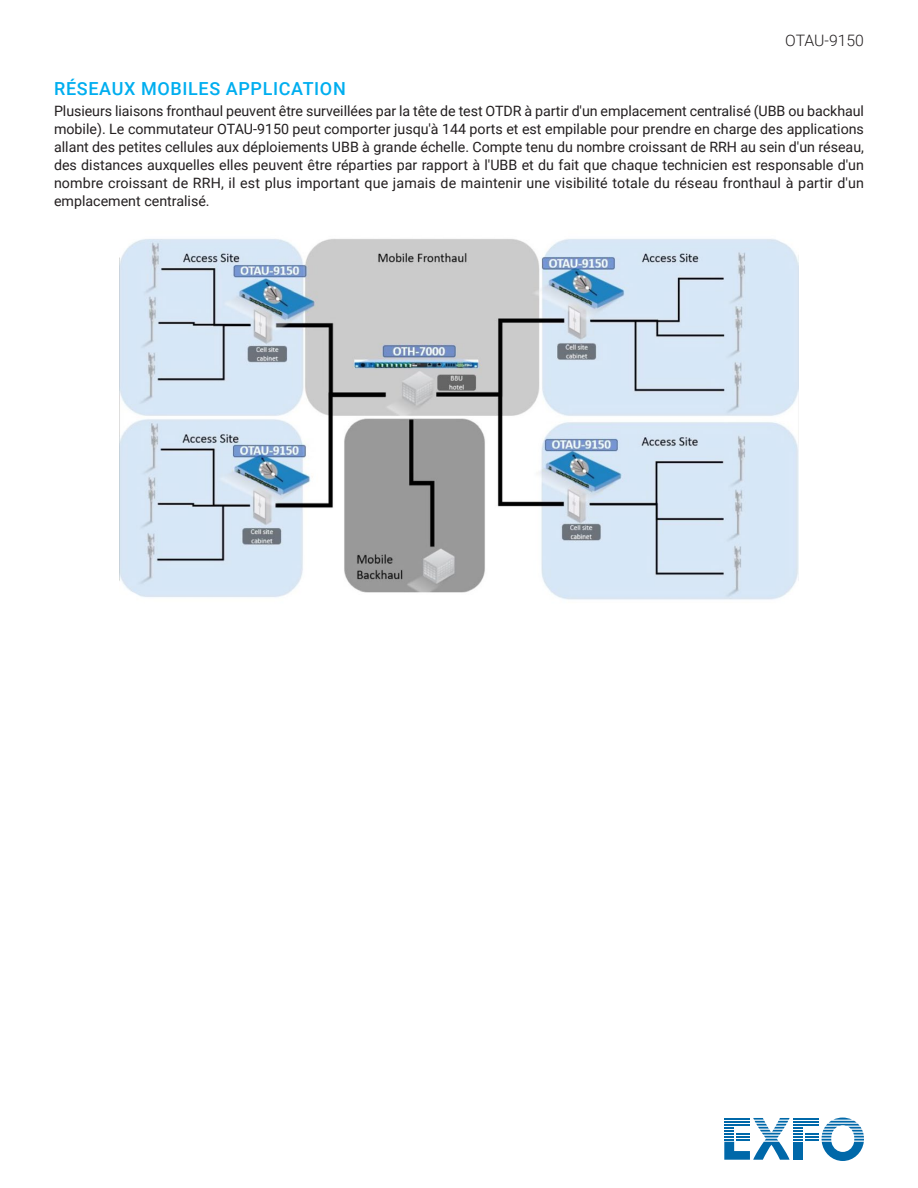
<style>
.page{position:relative;width:918px;height:1188px;background:#fff}
.page>*{position:absolute;margin:0;border:0;box-sizing:border-box;transform-origin:0 0}
.t1{font:500 18px "Roboto";letter-spacing:.035em;color:#00aeef}
.t2{font:300 15.75px "Roboto";letter-spacing:-.005em;color:#231f20}
.t3{font:14.25px/18px "Roboto";color:#231f20;text-align:justify}
</style>
<div class="page">
<svg style="left:724px;top:1118px;width:140px;height:43px"></svg>
<hr style="left:724px;top:1124px;width:26px;height:2px;background:#0068a9">
<img style="left:119px;top:239px;width:680px;height:361px">
<p class="t2" style="left:785px;top:30px;width:80px">OTAU-9150</p>
<p class="t1" style="left:54px;top:75px;width:293px">RÉSEAUX MOBILES APPLICATION</p>
<p class="t3" style="left:54px;top:101px;width:812px">Plusieurs liaisons fronthaul peuvent être surveillées par la tête de test OTDR à partir d'un emplacement centralisé (UBB ou backhaul mobile). Le commutateur OTAU‑9150 peut comporter jusqu'à 144 ports et est empilable pour prendre en charge des applications allant des petites cellules aux déploiements UBB à grande échelle. Compte tenu du nombre croissant de RRH au sein d'un réseau, des distances auxquelles elles peuvent être réparties par rapport à l'UBB et du fait que chaque technicien est responsable d'un nombre croissant de RRH, il est plus important que jamais de maintenir une visibilité totale du réseau fronthaul à partir d'un emplacement centralisé.</p>
</div>
